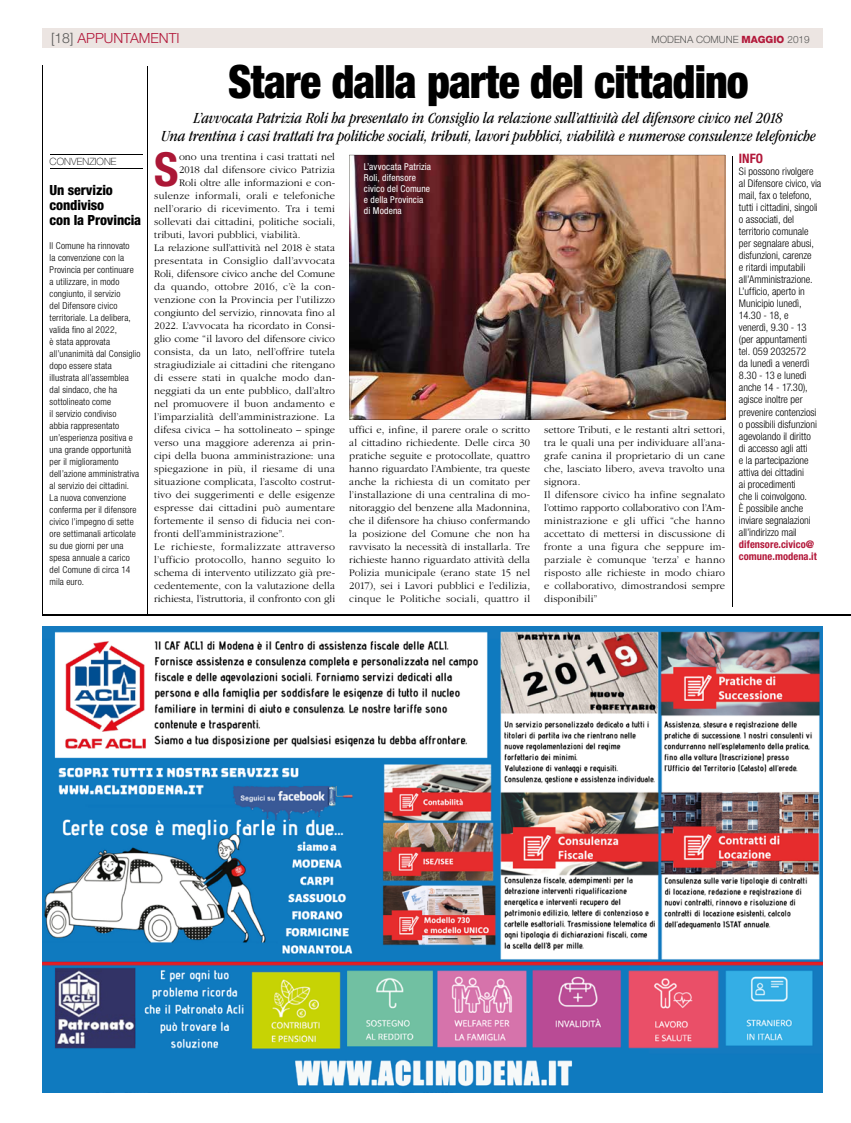
<style>
.page{position:relative;width:851px;height:1123px;background:#fff}
.page>*{position:absolute;margin:0;border:0;box-sizing:border-box;transform-origin:0 0}
.t1{font:700 condensed 46.9px "Helvetica Neue LT Std";color:#ab1736}
.t2{font:900 condensed 46px "Helvetica Neue LT Std";letter-spacing:-.02em;color:#000;scale:.95 1}
.t3{font:italic condensed 16px/18px "ITC Garamond Std";color:#000;text-align:center}
.t4{font:800 condensed 14px/15px "Helvetica Neue LT Std";letter-spacing:-.01em;color:#000}
.t5{font:300 14px "Helvetica Neue LT Std";color:#b21739}
.t6{font:700 condensed 13px "Helvetica Neue LT Std";color:#b21739}
.t7{font:300 10.5px/13px "ITC Garamond Std";letter-spacing:.015em;color:#000;text-align:justify}
.t8{font:300 condensed 10.5px/12px "Helvetica Neue LT Std";letter-spacing:-.005em;color:#000}
.t9{font:300 10.5px "ITC Garamond Std";letter-spacing:-.005em;color:#000}
.t10{font:300 10.5px "ITC Garamond Std";letter-spacing:-.01em;color:#000}
.t11{font:300 10.5px "ITC Garamond Std";letter-spacing:.045em;color:#000}
.t12{font:700 condensed 10.5px/12px "Helvetica Neue LT Std";letter-spacing:.005em;color:#b21739}
.t13{font:300 10px "Helvetica Neue LT Std";color:#575756}
.t14{font:100 10px "Helvetica Neue LT Std";letter-spacing:.01em;color:#000}
.t15{font:300 condensed 9.5px/12px "Helvetica Neue LT Std";letter-spacing:.015em;color:#000}
.t16{font:condensed 9.5px/11px "Helvetica Neue LT Std";letter-spacing:.01em;color:#fff}
.s1{color:#575756}
.s2{font-weight:800;color:#b21739}
</style>
<div class="page">
<img style="left:43px;top:626px;width:779px;height:467px">
<div style="left:43px;top:28px;width:779px;height:20px;background:#ece5e2"></div>
<hr style="left:43px;top:614px;width:807px;height:1px;background:#000">
<hr style="left:43px;top:65px;width:1px;height:550px;background:#000">
<hr style="left:147px;top:67px;width:1px;height:548px;background:#000">
<hr style="left:731px;top:157px;width:1px;height:450px;background:#000">
<img style="left:349px;top:155px;width:376px;height:265px">
<hr style="left:50px;top:155px;width:92px;height:1px;background:#000">
<hr style="left:50px;top:168px;width:92px;height:1px;background:#000">
<h3 class="t5" style="left:51px;top:30px;width:130px"><span class="s1">[18]</span> APPUNTAMENTI</h3>
<p class="t13" style="left:651px;top:33px;width:160px">MODENA COMUNE <span class="s2">MAGGIO</span> 2019</p>
<p class="t14" style="left:50px;top:156px;width:68px">CONVENZIONE</p>
<h3 class="t4" style="left:50px;top:182px;width:93px">Un servizio condiviso<br>con la Provincia</h3>
<p class="t15" style="left:50px;top:240px;width:92px">Il Comune ha rinnovato<br>la convenzione con la<br>Provincia per continuare<br>a utilizzare, in modo congiunto, il servizio<br>del Difensore civico territoriale. La delibera, valida fino al 2022,<br>è stata approvata all’unanimità dal Consiglio dopo essere stata illustrata all’assemblea dal sindaco, che ha sottolineato come<br>il servizio condiviso<br>abbia rappresentato un’esperienza positiva e una grande opportunità per il miglioramento dell’azione amministrativa al servizio dei cittadini.<br>La nuova convenzione conferma per il difensore civico l’impegno di sette ore settimanali articolate su due giorni per una spesa annuale a carico del Comune di circa 14 mila euro.</p>
<h2 class="t2" style="left:228px;top:53px;width:549px">Stare dalla parte del cittadino</h2>
<p class="t3" style="left:161px;top:109px;width:656px">L’avvocata Patrizia Roli ha presentato in Consiglio la relazione sull’attività del difensore civico nel 2018<br>Una trentina i casi trattati tra politiche sociali, tributi, lavori pubblici, viabilità e numerose consulenze telefoniche</p>
<p class="t16" style="left:364px;top:161px;width:69px">L’avvocata Patrizia<br>Roli, difensore civico del Comune e della Provincia di Modena</p>
<h1 class="t1" style="left:154px;top:141px;width:26px">S</h1>
<p class="t7" style="left:179px;top:150px;width:157px">ono una trentina i casi trattati nel</p>
<p class="t6" style="left:738px;top:151px;width:26px">INFO</p>
<p class="t8" style="left:738px;top:166px;width:84px">Si possono rivolgere al Difensore civico, via mail, fax o telefono, tutti i cittadini, singoli o associati, del territorio comunale per segnalare abusi, disfunzioni, carenze<br>e ritardi imputabili all’Amministrazione.<br>L’ufficio, aperto in<br>Municipio lunedì,<br>14.30 - 18, e<br>venerdì, 9.30 - 13 (per appuntamenti<br>tel. 059 2032572<br>da lunedì a venerdì<br>8.30 - 13 e lunedì anche 14 - 17.30), agisce inoltre per prevenire contenziosi o possibili disfunzioni agevolando il diritto<br>di accesso agli atti<br>e la partecipazione attiva dei cittadini<br>ai procedimenti<br>che li coinvolgono.<br>È possibile anche inviare segnalazioni all’indirizzo mail</p>
<p class="t12" style="left:738px;top:537px;width:79px">difensore.civico@ comune.modena.it</p>
<p class="t7" style="left:179px;top:163px;width:157px">2018 dal difensore civico Patrizia</p>
<p class="t7" style="left:179px;top:176px;width:157px">Roli oltre alle informazioni e con-</p>
<p class="t7" style="left:154px;top:189px;width:182px">sulenze informali, orali e telefoniche</p>
<p class="t7" style="left:154px;top:202px;width:182px">nell’orario di ricevimento. Tra i temi</p>
<p class="t7" style="left:154px;top:215px;width:182px">sollevati dai cittadini, politiche sociali,</p>
<p class="t7" style="left:154px;top:228px;width:148px">tributi, lavori pubblici, viabilità.</p>
<p class="t7" style="left:154px;top:241px;width:182px">La relazione sull’attività nel 2018 è stata</p>
<p class="t7" style="left:154px;top:254px;width:182px">presentata in Consiglio dall’avvocata</p>
<p class="t10" style="left:154px;top:268px;width:182px">Roli, difensore civico anche del Comune</p>
<p class="t7" style="left:154px;top:280px;width:182px">da quando, ottobre 2016, c’è la con-</p>
<p class="t7" style="left:154px;top:293px;width:182px">venzione con la Provincia per l’utilizzo</p>
<p class="t7" style="left:154px;top:306px;width:182px">congiunto del servizio, rinnovata fino al</p>
<p class="t7" style="left:154px;top:319px;width:182px">2022. L’avvocata ha ricordato in Consi-</p>
<p class="t9" style="left:154px;top:333px;width:182px">glio come “il lavoro del difensore civico</p>
<p class="t7" style="left:154px;top:345px;width:182px">consista, da un lato, nell’offrire tutela</p>
<p class="t7" style="left:154px;top:358px;width:182px">stragiudiziale ai cittadini che ritengano</p>
<p class="t7" style="left:154px;top:371px;width:182px">di essere stati in qualche modo dan-</p>
<p class="t7" style="left:154px;top:384px;width:182px">neggiati da un ente pubblico, dall’altro</p>
<p class="t7" style="left:154px;top:397px;width:182px">nel promuovere il buon andamento e</p>
<p class="t7" style="left:154px;top:410px;width:182px">l’imparzialità dell’amministrazione. La</p>
<p class="t7" style="left:154px;top:423px;width:182px">difesa civica – ha sottolineato – spinge</p>
<p class="t7" style="left:154px;top:436px;width:182px">verso una maggiore aderenza ai prin-</p>
<p class="t7" style="left:154px;top:449px;width:182px">cipi della buona amministrazione: una</p>
<p class="t7" style="left:154px;top:462px;width:182px">spiegazione in più, il riesame di una</p>
<p class="t7" style="left:154px;top:475px;width:182px">situazione complicata, l’ascolto costrut-</p>
<p class="t7" style="left:154px;top:488px;width:182px">tivo dei suggerimenti e delle esigenze</p>
<p class="t7" style="left:154px;top:501px;width:182px">espresse dai cittadini può aumentare</p>
<p class="t7" style="left:154px;top:514px;width:182px">fortemente il senso di fiducia nei con-</p>
<p class="t7" style="left:154px;top:527px;width:132px">fronti dell’amministrazione”.</p>
<p class="t11" style="left:154px;top:541px;width:182px">Le richieste, formalizzate attraverso</p>
<p class="t7" style="left:154px;top:553px;width:182px">l’ufficio protocollo, hanno seguito lo</p>
<p class="t7" style="left:154px;top:566px;width:182px">schema di intervento utilizzato già pre-</p>
<p class="t7" style="left:154px;top:579px;width:182px">cedentemente, con la valutazione della</p>
<p class="t9" style="left:154px;top:593px;width:182px">richiesta, l’istruttoria, il confronto con gli</p>
<p class="t7" style="left:349px;top:423px;width:182px">uffici e, infine, il parere orale o scritto al cittadino richiedente. Delle circa 30 pratiche seguite e protocollate, quattro hanno riguardato l’Ambiente, tra queste anche la richiesta di un comitato per l’installazione di una centralina di mo&shy;nitoraggio del benzene alla Madonnina, che il difensore ha chiuso confermando la posizione del Comune che non ha ravvisato la necessità di installarla. Tre richieste hanno riguardato attività della Polizia municipale (erano state 15 nel 2017), sei i Lavori pubblici e l’edilizia, cinque le Politiche sociali, quattro il</p>
<p class="t7" style="left:544px;top:423px;width:182px;text-align:left">settore Tributi, e le restanti altri settori, tra le quali una per individuare all’ana&shy;grafe canina il proprietario di un cane che, lasciato libero, aveva travolto una signora.<br>Il difensore civico ha infine segnalato l’ottimo rapporto collaborativo con l’Am&shy;ministrazione e gli uffici “che hanno accettato di mettersi in discussione di fronte a una figura che seppure im&shy;parziale è comunque ‘terza’ e hanno risposto alle richieste in modo chiaro e collaborativo, dimostrandosi sempre disponibili”</p>
</div>
